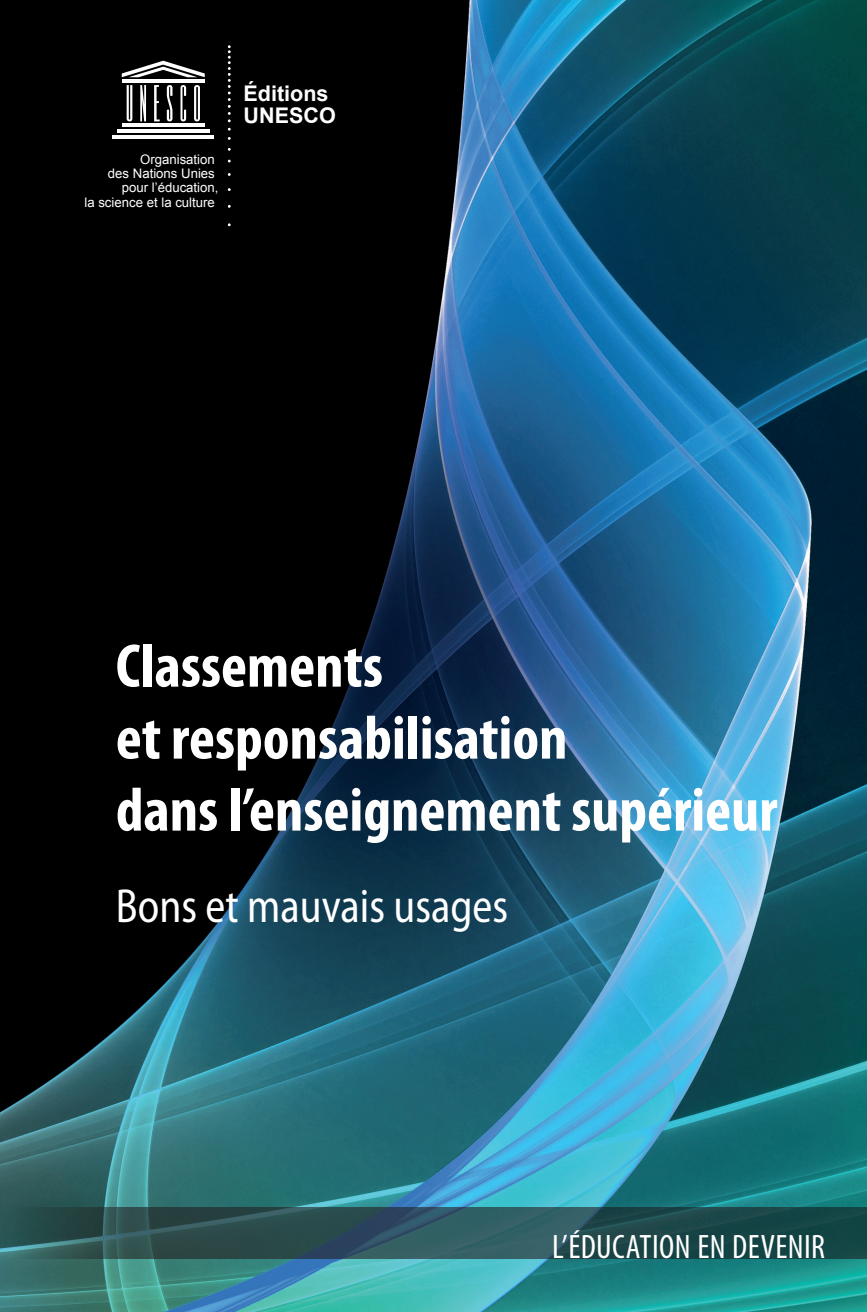
<style>
.page{position:relative;width:867px;height:1312px;background:#fff}
.page>*{position:absolute;margin:0;border:0;box-sizing:border-box;transform-origin:0 0}
.t1{font:700 condensed 62px/72px "Myriad Pro";color:#fff}
.t2{font:semi-condensed 48px "Myriad Pro";color:#fff;scale:.9 1}
.t3{font:condensed 34px "Myriad Pro";letter-spacing:.01em;color:#fff}
.t4{font:700 21.6px/22.8px "Arial";color:#fff}
.t5{font:13.2px/14.4px "Arial";color:#fff;text-align:right}
</style>
<div class="page">
<img style="left:0;top:0;width:866px;height:1312px">
<svg style="left:14px;top:1207px;width:852px;height:51px;background:#274e51"></svg>
<svg style="left:228px;top:45px;width:3px;height:77px"></svg>
<hr style="left:122px;top:123px;width:83px;height:4px;background:#fff">
<hr style="left:117px;top:129px;width:92px;height:4px;background:#fff">
<hr style="left:113px;top:135px;width:101px;height:4px;background:#fff">
<hr style="left:122px;top:79px;width:83px;height:4px;background:#fff">
<svg style="left:122px;top:61px;width:83px;height:16px"></svg>
<svg style="left:127px;top:85px;width:5px;height:36px"></svg>
<svg style="left:140px;top:85px;width:6px;height:36px"></svg>
<svg style="left:154px;top:85px;width:6px;height:36px"></svg>
<svg style="left:180px;top:85px;width:6px;height:36px"></svg>
<svg style="left:194px;top:85px;width:6px;height:36px"></svg>
<svg style="left:167px;top:85px;width:5px;height:36px"></svg>
<svg style="left:863px;top:0;width:4px;height:6px"></svg>
<svg style="left:863px;top:1308px;width:4px;height:4px"></svg>
<p class="t5" style="left:84px;top:152px;width:135px">Organisation<br>des Nations Unies pour l’éducation,<br>la science et la culture</p>
<h3 class="t4" style="left:243px;top:82px;width:94px">Éditions<br>UNESCO</h3>
<h1 class="t1" style="left:116px;top:631px;width:663px">Classements<br>et responsabilisation<br>dans l’enseignement supérieur</h1>
<h2 class="t2" style="left:116px;top:880px;width:437px">Bons et mauvais usages</h2>
<h3 class="t3" style="left:552px;top:1228px;width:274px">L’ÉDUCATION EN DEVENIR</h3>
</div>
